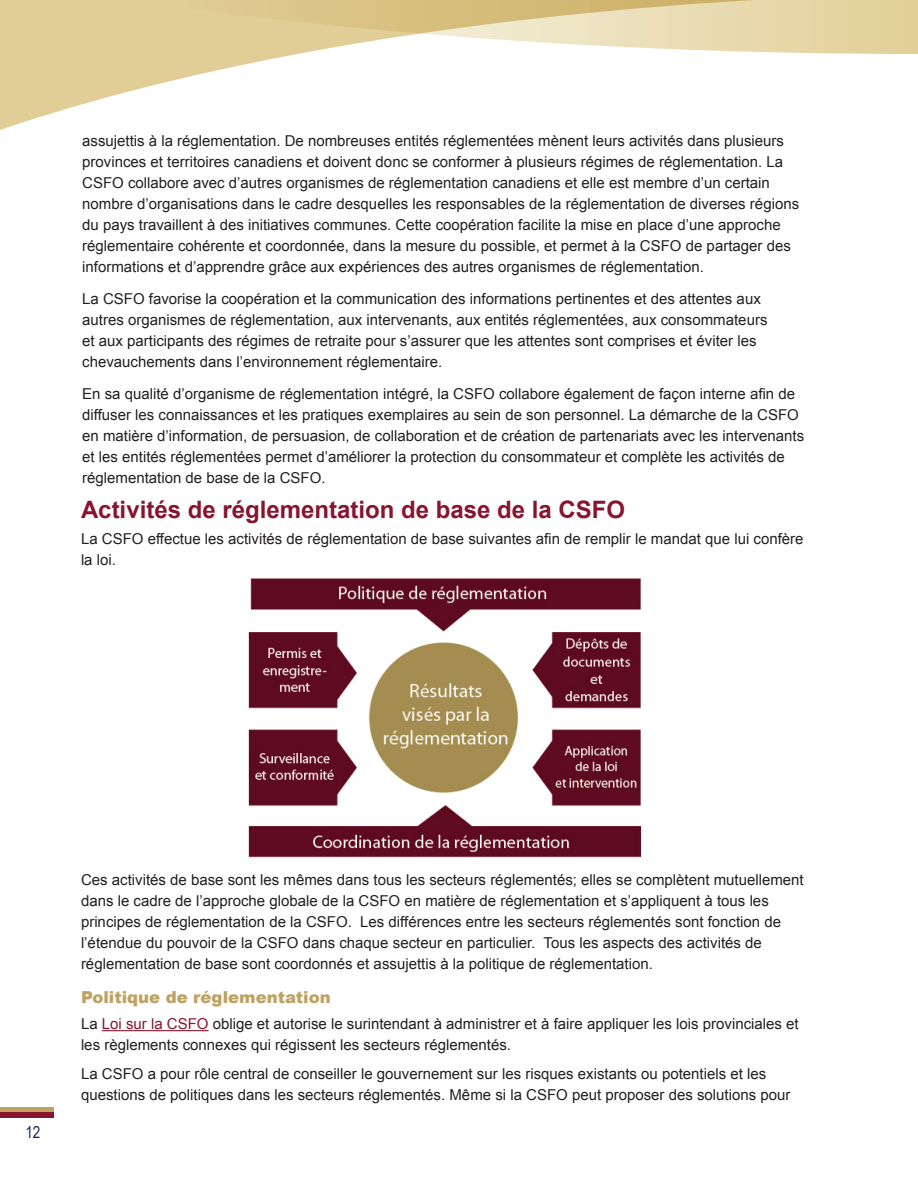
<style>
.page{position:relative;width:918px;height:1188px;background:#fff}
.page>*{position:absolute;margin:0;border:0;box-sizing:border-box;transform-origin:0 0}
.t1{font:700 24px "Arial";color:#88152f}
.t2{font:900 16.5px "Arial";color:#bea364}
.t3{font:16.5px "Arial Narrow";color:#142a50}
.body{font:15px/21px "Arial";color:#231f20}
.s1{color:#88152f}
</style>
<div class="page">
<div style="left:0;top:1107px;width:54px;height:5px;background:#bea364"></div>
<div style="left:0;top:1112px;width:54px;height:6px;background:#88152f"></div>
<svg style="left:0;top:54px;width:297px;height:76px"></svg>
<svg style="left:0;top:0;width:918px;height:54px;background:#e4d4a4"></svg>
<hr style="left:102px;top:1030px;width:107px;height:1px;background:#88152f">
<img style="left:248px;top:578px;width:394px;height:280px">
<p class="body" style="left:82px;top:130px;width:718px">assujettis à la réglementation. De nombreuses entités réglementées mènent leurs activités dans plusieurs provinces et territoires canadiens et doivent donc se conformer à plusieurs régimes de réglementation. La CSFO collabore avec d’autres organismes de réglementation canadiens et elle est membre d’un certain nombre d’organisations dans le cadre desquelles les responsables de la réglementation de diverses régions du pays travaillent à des initiatives communes. Cette coopération facilite la mise en place d’une approche réglementaire cohérente et coordonnée, dans la mesure du possible, et permet à la CSFO de partager des informations et d’apprendre grâce aux expériences des autres organismes de réglementation.</p>
<p class="body" style="left:82px;top:288px;width:687px">La CSFO favorise la coopération et la communication des informations pertinentes et des attentes aux autres organismes de réglementation, aux intervenants, aux entités réglementées, aux consommateurs et aux participants des régimes de retraite pour s’assurer que les attentes sont comprises et éviter les chevauchements dans l’environnement réglementaire.</p>
<p class="body" style="left:82px;top:383px;width:724px">En sa qualité d’organisme de réglementation intégré, la CSFO collabore également de façon interne afin de diffuser les connaissances et les pratiques exemplaires au sein de son personnel. La démarche de la CSFO en matière d’information, de persuasion, de collaboration et de création de partenariats avec les intervenants et les entités réglementées permet d’améliorer la protection du consommateur et complète les activités de réglementation de base de la CSFO.</p>
<p class="t1" style="left:81px;top:493px;width:546px">Activités de réglementation de base de la CSFO</p>
<p class="body" style="left:81px;top:528px;width:724px">La CSFO effectue les activités de réglementation de base suivantes afin de remplir le mandat que lui confère la loi.</p>
<p class="t3" style="left:25px;top:1120px;width:17px">12</p>
<p class="body" style="left:81px;top:870px;width:724px">Ces activités de base sont les mêmes dans tous les secteurs réglementés; elles se complètent mutuellement dans le cadre de l’approche globale de la CSFO en matière de réglementation et s’appliquent à tous les principes de réglementation de la CSFO. Les différences entre les secteurs réglementés sont fonction de l’étendue du pouvoir de la CSFO dans chaque secteur en particulier. Tous les aspects des activités de réglementation de base sont coordonnés et assujettis à la politique de réglementation.</p>
<p class="t2" style="left:81px;top:985px;width:251px">Politique de réglementation</p>
<p class="body" style="left:81px;top:1013px;width:719px">La <span class="s1">Loi sur la CSFO</span> oblige et autorise le surintendant à administrer et à faire appliquer les lois provinciales et les règlements connexes qui régissent les secteurs réglementés.</p>
<p class="body" style="left:81px;top:1064px;width:711px">La CSFO a pour rôle central de conseiller le gouvernement sur les risques existants ou potentiels et les questions de politiques dans les secteurs réglementés. Même si la CSFO peut proposer des solutions pour</p>
</div>
